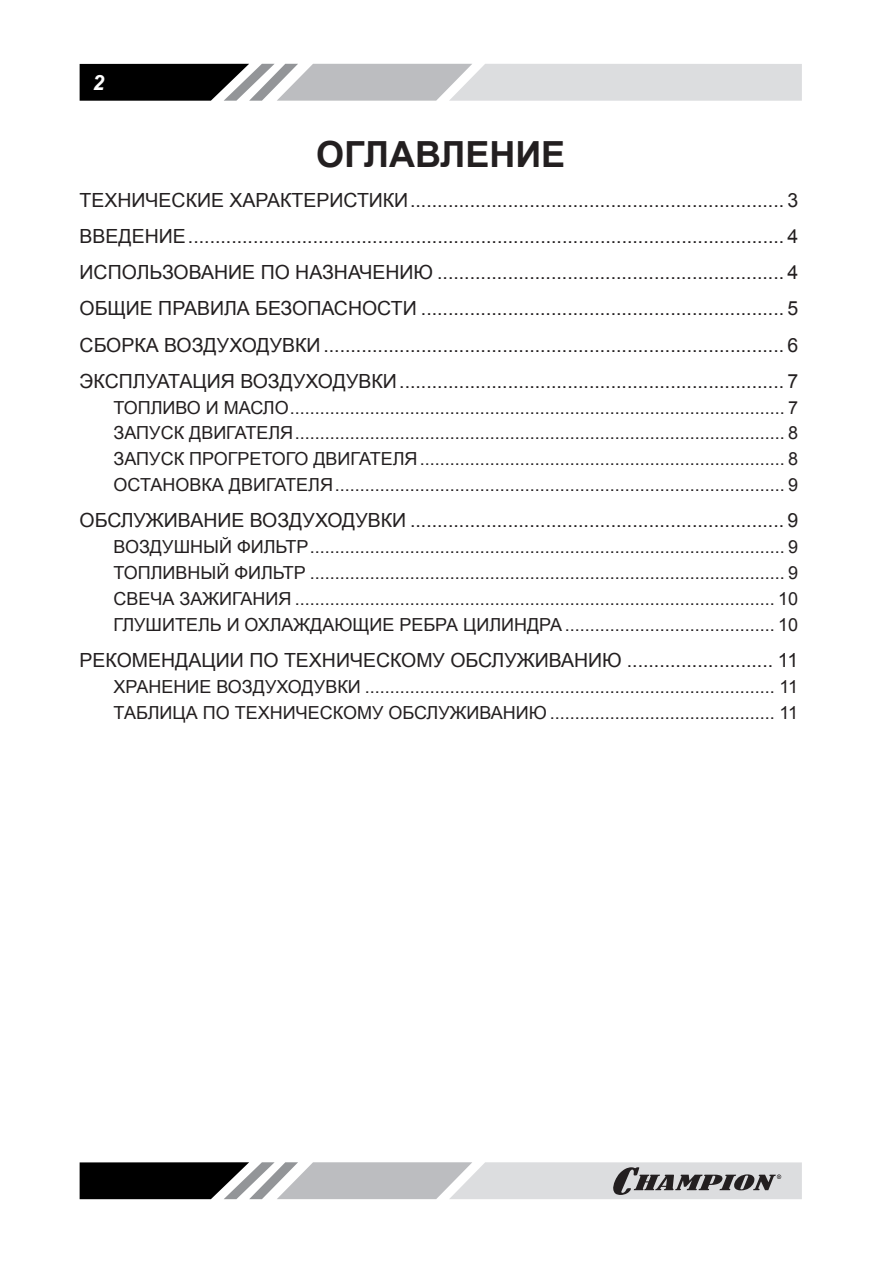
<style>
.page{position:relative;width:893px;height:1263px;background:#fff}
.page>*{position:absolute;margin:0;border:0;box-sizing:border-box;transform-origin:0 0}
.t1{font:700 36px "Arial";color:#231f20}
.t2{font:italic 700 21px "Arial";color:#fff}
.t3{font:19.5px/36.2px "Arial";color:#231f20;text-align:justify}
.t4{font:18px/25.8px "Arial";color:#231f20;text-align:justify}
</style>
<div class="page">
<svg style="left:80px;top:64px;width:722px;height:37px;background:#a7a8aa"></svg>
<svg style="left:80px;top:1162px;width:722px;height:37px;background:#9c9c9e"></svg>
<p class="t2" style="left:92px;top:68px;width:13px">2</p>
<h1 class="t1" style="left:316px;top:130px;width:251px">ОГЛАВЛЕНИЕ</h1>
<p class="t3" style="left:80px;top:182px;width:720px">ТЕХНИЧЕСКИЕ ХАРАКТЕРИСТИКИ ..................................................................... 3<br>ВВЕДЕНИЕ .............................................................................................................. 4<br>ИСПОЛЬЗОВАНИЕ ПО НАЗНАЧЕНИЮ ................................................................ 4<br>ОБЩИЕ ПРАВИЛА БЕЗОПАСНОСТИ ................................................................... 5<br>СБОРКА ВОЗДУХОДУВКИ ..................................................................................... 6<br>ЭКСПЛУАТАЦИЯ ВОЗДУХОДУВКИ ....................................................................... 7</p>
<p class="t4" style="left:114px;top:395px;width:686px">ТОПЛИВО И МАСЛО ................................................................................................... 7<br>ЗАПУСК ДВИГАТЕЛЯ .................................................................................................. 8<br>ЗАПУСК ПРОГРЕТОГО ДВИГАТЕЛЯ ......................................................................... 8<br>ОСТАНОВКА ДВИГАТЕЛЯ .......................................................................................... 9</p>
<p class="t3" style="left:80px;top:503px;width:720px">ОБСЛУЖИВАНИЕ ВОЗДУХОДУВКИ ..................................................................... 9</p>
<p class="t4" style="left:114px;top:534px;width:686px">ВОЗДУШНЫЙ ФИЛЬТР ............................................................................................... 9<br>ТОПЛИВНЫЙ ФИЛЬТР ............................................................................................... 9<br>СВЕЧА ЗАЖИГАНИЯ ................................................................................................ 10<br>ГЛУШИТЕЛЬ И ОХЛАЖДАЮЩИЕ РЕБРА ЦИЛИНДРА .......................................... 10</p>
<p class="t3" style="left:80px;top:642px;width:720px">РЕКОМЕНДАЦИИ ПО ТЕХНИЧЕСКОМУ ОБСЛУЖИВАНИЮ ........................... 11</p>
<p class="t4" style="left:114px;top:674px;width:686px">ХРАНЕНИЕ ВОЗДУХОДУВКИ .................................................................................. 11<br>ТАБЛИЦА ПО ТЕХНИЧЕСКОМУ ОБСЛУЖИВАНИЮ ............................................. 11</p>
</div>
